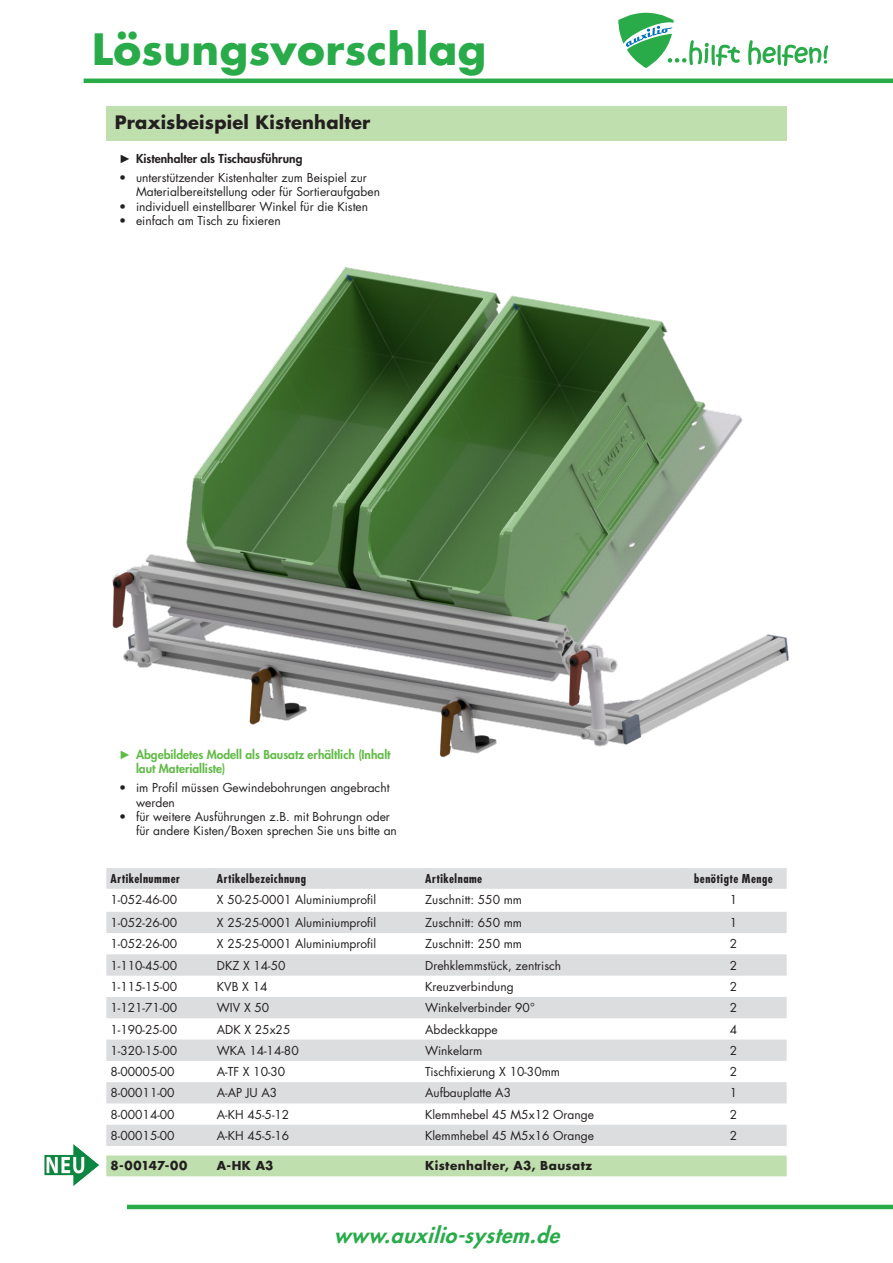
<style>
.page{position:relative;width:893px;height:1263px;background:#fff}
.page>*{position:absolute;margin:0;border:0;box-sizing:border-box;transform-origin:0 0}
.t1{font:700 42px "Futura";letter-spacing:.01em;color:#29ab4a}
.t2{font:italic 800 21px "Futura";color:#29ab4a}
.Produkt_Linke_Seite{font:700 18px "Futura";letter-spacing:.01em;color:#231f20}
.t3{font:12px/14.4px "Futura";color:#231f20}
.t4{font:800 12px/14.4px "Futura";color:#60bb46}
.t5{font:700 condensed 12px "Futura";letter-spacing:.045em;color:#231f20}
.t6{font:700 12px "Futura";letter-spacing:.035em;color:#231f20}
.t7{font:800 12px "Futura";color:#231f20}
.s1{font-family:"Arial";font-weight:700}
</style>
<div class="page">
<div style="left:106px;top:106px;width:681px;height:34px;background:#c0dfae"></div>
<svg style="left:106px;top:868px;width:681px;height:278px;fill:#dcdddf"></svg>
<img style="left:112px;top:267px;width:677px;height:491px">
<div style="left:106px;top:1155px;width:681px;height:21px;background:#c0dfae"></div>
<img style="left:44px;top:1144px;width:55px;height:42px">
<hr style="left:84px;top:79px;width:809px;height:4px;background:#29ab4a">
<svg style="left:748px;top:40px;width:80px;height:26px"></svg>
<svg style="left:618px;top:13px;width:122px;height:55px"></svg>
<hr style="left:127px;top:1205px;width:766px;height:4px;background:#29ab4a">
<h1 class="t1" style="left:92px;top:22px;width:396px">Lösungsvorschlag</h1>
<p class="Produkt_Linke_Seite" style="left:115px;top:110px;width:257px">Praxisbeispiel Kistenhalter</p>
<p class="t7" style="left:119px;top:151px;width:185px"><span class="s1">►</span> Kistenhalter als Tischausführung</p>
<p class="t3" style="left:136px;top:170px;width:245px;text-indent:-17px">• unterstützender Kistenhalter zum Beispiel zur<br>Materialbereitstellung oder für Sortieraufgaben</p>
<p class="t3" style="left:119px;top:199px;width:251px">• individuell einstellbarer Winkel für die Kisten</p>
<p class="t3" style="left:119px;top:214px;width:163px">• einfach am Tisch zu fixieren</p>
<p class="t4" style="left:136px;top:747px;width:256px;text-indent:-17px"><span class="s1">►</span> Abgebildetes Modell als Bausatz erhältlich (Inhalt laut Materialliste)</p>
<p class="t3" style="left:136px;top:781px;width:255px;text-indent:-17px">• im Profil müssen Gewindebohrungen angebracht werden</p>
<p class="t3" style="left:136px;top:809px;width:262px;text-indent:-17px">• für weitere Ausführungen z.B. mit Bohrungn oder für andere Kisten/Boxen sprechen Sie uns bitte an</p>
<p class="t5" style="left:111px;top:871px;width:71px">Artikelnummer</p>
<p class="t5" style="left:217px;top:871px;width:91px">Artikelbezeichnung</p>
<p class="t5" style="left:425px;top:871px;width:59px">Artikelname</p>
<p class="t5" style="left:694px;top:871px;width:80px">benötigte Menge</p>
<p class="t3" style="left:111px;top:893px;width:68px">1-052-46-00</p>
<p class="t3" style="left:217px;top:893px;width:161px">X 50-25-0001 Aluminiumprofil</p>
<p class="t3" style="left:425px;top:893px;width:98px">Zuschnitt: 550 mm</p>
<p class="t3" style="left:730px;top:893px;width:9px">1</p>
<p class="t3" style="left:111px;top:915px;width:68px">1-052-26-00</p>
<p class="t3" style="left:217px;top:915px;width:161px">X 25-25-0001 Aluminiumprofil</p>
<p class="t3" style="left:425px;top:915px;width:98px">Zuschnitt: 650 mm</p>
<p class="t3" style="left:730px;top:915px;width:9px">1</p>
<p class="t3" style="left:111px;top:937px;width:68px">1-052-26-00</p>
<p class="t3" style="left:217px;top:937px;width:161px">X 25-25-0001 Aluminiumprofil</p>
<p class="t3" style="left:425px;top:937px;width:98px">Zuschnitt: 250 mm</p>
<p class="t3" style="left:730px;top:937px;width:9px">2</p>
<p class="t3" style="left:111px;top:958px;width:68px">1-110-45-00</p>
<p class="t3" style="left:217px;top:958px;width:70px">DKZ X 14-50</p>
<p class="t3" style="left:425px;top:958px;width:137px">Drehklemmstück, zentrisch</p>
<p class="t3" style="left:730px;top:958px;width:9px">2</p>
<p class="t3" style="left:111px;top:979px;width:68px">1-115-15-00</p>
<p class="t3" style="left:217px;top:979px;width:52px">KVB X 14</p>
<p class="t3" style="left:425px;top:979px;width:90px">Kreuzverbindung</p>
<p class="t3" style="left:730px;top:979px;width:9px">2</p>
<p class="t3" style="left:111px;top:1001px;width:68px">1-121-71-00</p>
<p class="t3" style="left:217px;top:1001px;width:54px">WIV X 50</p>
<p class="t3" style="left:425px;top:1001px;width:111px">Winkelverbinder 90°</p>
<p class="t3" style="left:730px;top:1001px;width:9px">2</p>
<p class="t3" style="left:111px;top:1022px;width:68px">1-190-25-00</p>
<p class="t3" style="left:217px;top:1022px;width:75px">ADK X 25x25</p>
<p class="t3" style="left:425px;top:1022px;width:74px">Abdeckkappe</p>
<p class="t3" style="left:730px;top:1022px;width:9px">4</p>
<p class="t3" style="left:111px;top:1043px;width:68px">1-320-15-00</p>
<p class="t3" style="left:217px;top:1043px;width:83px">WKA 14-14-80</p>
<p class="t3" style="left:425px;top:1043px;width:59px">Winkelarm</p>
<p class="t3" style="left:730px;top:1043px;width:9px">2</p>
<p class="t3" style="left:111px;top:1065px;width:66px">8-00005-00</p>
<p class="t3" style="left:217px;top:1065px;width:70px">A-TF X 10-30</p>
<p class="t3" style="left:425px;top:1065px;width:136px">Tischfixierung X 10-30mm</p>
<p class="t3" style="left:730px;top:1065px;width:9px">2</p>
<p class="t3" style="left:111px;top:1086px;width:66px">8-00011-00</p>
<p class="t3" style="left:217px;top:1086px;width:62px">A-AP JU A3</p>
<p class="t3" style="left:425px;top:1086px;width:87px">Aufbauplatte A3</p>
<p class="t3" style="left:730px;top:1086px;width:9px">1</p>
<p class="t3" style="left:111px;top:1107px;width:66px">8-00014-00</p>
<p class="t3" style="left:217px;top:1107px;width:74px">A-KH 45-5-12</p>
<p class="t3" style="left:425px;top:1107px;width:170px">Klemmhebel 45 M5x12 Orange</p>
<p class="t3" style="left:730px;top:1107px;width:9px">2</p>
<p class="t3" style="left:111px;top:1128px;width:66px">8-00015-00</p>
<p class="t3" style="left:217px;top:1128px;width:74px">A-KH 45-5-16</p>
<p class="t3" style="left:425px;top:1128px;width:170px">Klemmhebel 45 M5x16 Orange</p>
<p class="t3" style="left:730px;top:1128px;width:9px">2</p>
<p class="t6" style="left:111px;top:1158px;width:78px">8-00147-00</p>
<p class="t6" style="left:217px;top:1158px;width:58px">A-HK A3</p>
<p class="t6" style="left:425px;top:1158px;width:169px">Kistenhalter, A3, Bausatz</p>
<h2 class="t2" style="left:334px;top:1222px;width:234px">www.auxilio-system.de</h2>
</div>
